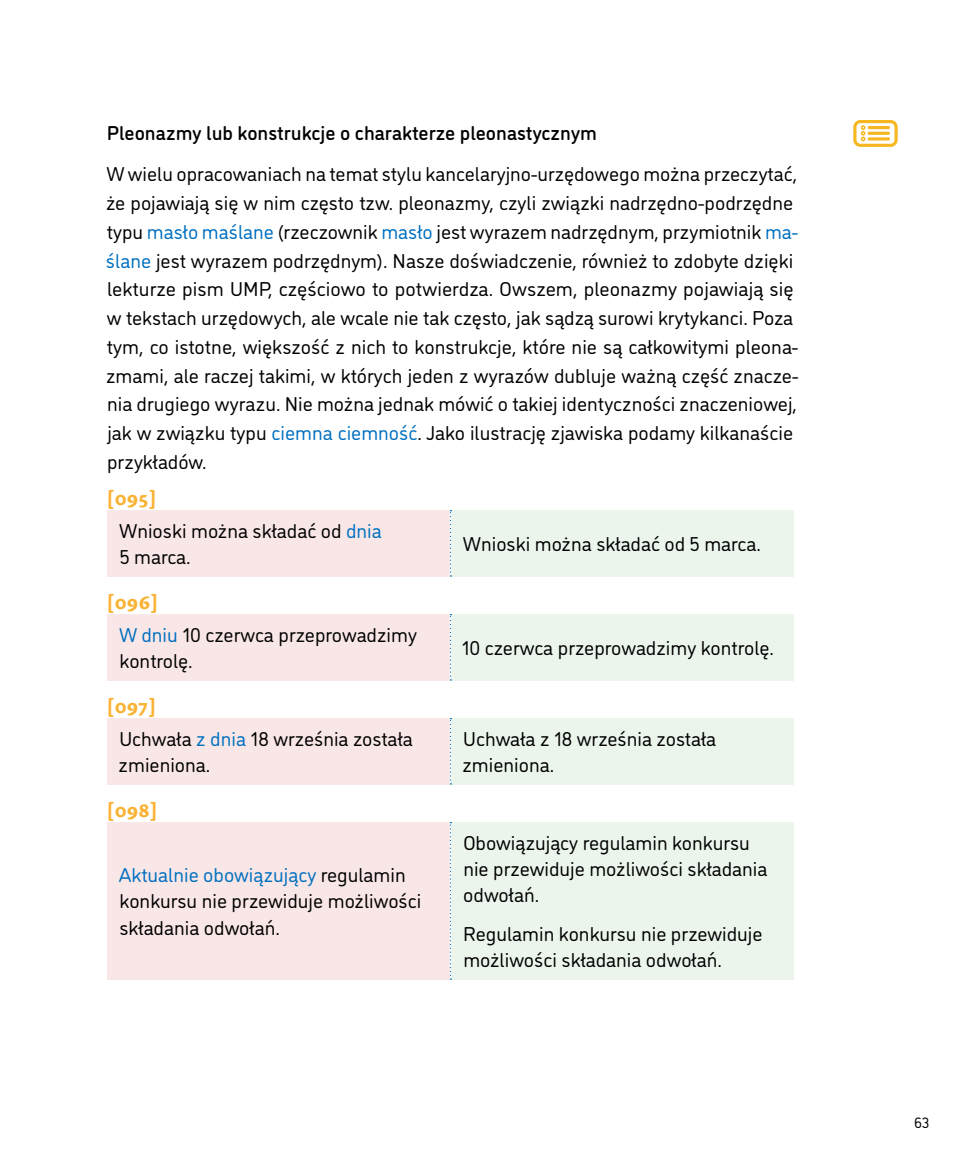
<style>
.page{position:relative;width:960px;height:1155px;background:#fff}
.page>*{position:absolute;margin:0;border:0;box-sizing:border-box;transform-origin:0 0}
.t1{font:22.5px "Cronos Pro Bold Capt";letter-spacing:.005em;color:#f9b234}
.t2{font:20px/28.8px "DI Nosaur";color:#000}
.t3{font:500 20px "DI Nosaur";color:#000}
.t4{font:15px "DI Nosaur";color:#000}
.s1{color:#0070c0}
</style>
<div class="page">
<div style="left:107px;top:510px;width:343px;height:67px;background:#f9e6e6"></div>
<div style="left:450px;top:510px;width:344px;height:67px;background:#ebf5ec"></div>
<svg style="left:450px;top:510px;width:1px;height:67px"></svg>
<div style="left:107px;top:614px;width:343px;height:67px;background:#f9e6e6"></div>
<div style="left:450px;top:614px;width:344px;height:67px;background:#ebf5ec"></div>
<svg style="left:450px;top:614px;width:1px;height:67px"></svg>
<div style="left:107px;top:718px;width:343px;height:67px;background:#f9e6e6"></div>
<div style="left:450px;top:718px;width:344px;height:67px;background:#ebf5ec"></div>
<svg style="left:450px;top:718px;width:1px;height:67px"></svg>
<div style="left:107px;top:822px;width:343px;height:158px;background:#f9e6e6"></div>
<div style="left:450px;top:822px;width:344px;height:158px;background:#ebf5ec"></div>
<svg style="left:450px;top:822px;width:1px;height:158px"></svg>
<svg style="left:853px;top:120px;width:45px;height:27px"></svg>
<p class="t3" style="left:107px;top:119px;width:491px">Pleonazmy lub konstrukcje o charakterze pleonastycznym</p>
<p class="t2" style="left:106px;top:159px;width:694px">W wielu opracowaniach na temat stylu kancelaryjno-urzędowego można przeczytać, że pojawiają się w nim często tzw. pleonazmy, czyli związki nadrzędno-podrzędne typu <span class="s1">masło maślane</span> (rzeczownik <span class="s1">masło</span> jest wyrazem nadrzędnym, przymiotnik <span class="s1">ma&shy;ślane</span> jest wyrazem podrzędnym). Nasze doświadczenie, również to zdobyte dzięki lekturze pism UMP, częściowo to potwierdza. Owszem, pleonazmy pojawiają się w tekstach urzędowych, ale wcale nie tak często, jak sądzą surowi krytykanci. Poza tym, co istotne, większość z nich to konstrukcje, które nie są całkowitymi pleona&shy;zmami, ale raczej takimi, w których jeden z wyrazów dubluje ważną część znacze&shy;nia drugiego wyrazu. Nie można jednak mówić o takiej identyczności znaczeniowej, jak w związku typu <span class="s1">ciemna ciemność</span>. Jako ilustrację zjawiska podamy kilkanaście przykładów.</p>
<p class="t1" style="left:106px;top:485px;width:52px">[095]</p>
<p class="t2" style="left:119px;top:517px;width:264px;line-height:26.2px">Wnioski można składać od <span class="s1">dnia<br></span>5 marca.</p>
<p class="t2" style="left:463px;top:528px;width:300px">Wnioski można składać od 5 marca.</p>
<p class="t1" style="left:106px;top:589px;width:53px">[096]</p>
<p class="t2" style="left:119px;top:620px;width:299px;line-height:26.2px"><span class="s1">W dniu</span> 10 czerwca przeprowadzimy kontrolę.</p>
<p class="t2" style="left:462px;top:632px;width:314px">10 czerwca przeprowadzimy kontrolę.</p>
<p class="t1" style="left:106px;top:693px;width:51px">[097]</p>
<p class="t2" style="left:119px;top:724px;width:296px;line-height:26.2px">Uchwała <span class="s1">z dnia</span> 18 września została zmieniona.</p>
<p class="t2" style="left:462px;top:724px;width:255px;line-height:26.2px">Uchwała z 18 września została zmieniona.</p>
<p class="t1" style="left:106px;top:797px;width:53px">[098]</p>
<p class="t2" style="left:119px;top:861px;width:304px;line-height:26.2px"><span class="s1">Aktualnie obowiązujący</span> regulamin konkursu nie przewiduje możliwości składania odwołań.</p>
<p class="t2" style="left:463px;top:828px;width:306px;line-height:26.2px">Obowiązujący regulamin konkursu nie przewiduje możliwości składania odwołań.</p>
<p class="t2" style="left:463px;top:920px;width:301px;line-height:26.2px">Regulamin konkursu nie przewiduje możliwości składania odwołań.</p>
<p class="t4" style="left:914px;top:1112px;width:17px">63</p>
</div>
